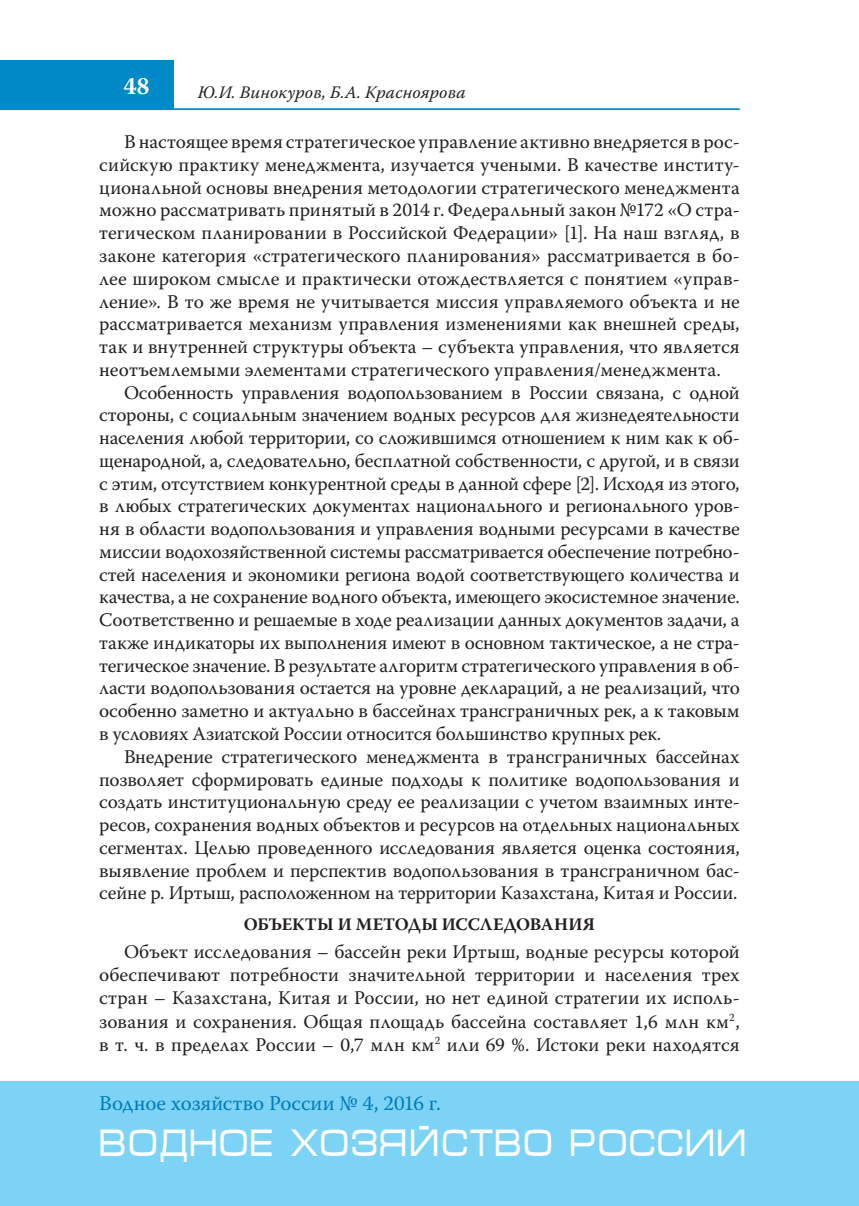
<style>
.page{position:relative;width:859px;height:1206px;background:#fff}
.page>*{position:absolute;margin:0;border:0;box-sizing:border-box;transform-origin:0 0}
.t1{font:38.5px "Micra";color:#fff;scale:.81 1}
.t2{font:700 24.5px "Warnock Pro";color:#fff}
.t3{font:21px "Warnock Pro";color:#007cb6}
.t4{font:19.25px/23.1px "Warnock Pro";letter-spacing:-.005em;color:#231f20;text-align:justify}
.t5{font:italic 17.5px "Warnock Pro";letter-spacing:.005em;color:#231f20}
.t6{font:700 17.5px "Warnock Pro";letter-spacing:.005em;color:#231f20}
</style>
<div class="page">
<hr style="left:0;top:108px;width:739px;height:2px;background:#0088c7">
<div style="left:0;top:60px;width:174px;height:50px;background:#0088c7"></div>
<div style="left:0;top:1081px;width:858px;height:124px;background:#7cd3f6"></div>
<p class="t2" style="left:123px;top:71px;width:28px">48</p>
<p class="t5" style="left:198px;top:82px;width:269px">Ю.И. Винокуров, Б.А. Красноярова</p>
<p class="t4" style="left:124px;top:130px;width:617px">В настоящее время стратегическое управление активно внедряется в рос-</p>
<p class="t4" style="left:99px;top:153px;width:641px">сийскую практику менеджмента, изучается учеными. В качестве институ-</p>
<p class="t4" style="left:99px;top:175px;width:641px">циональной основы внедрения методологии стратегического менеджмента</p>
<p class="t4" style="left:99px;top:198px;width:641px">можно рассматривать принятый в 2014 г. Федеральный закон №172 «О стра-</p>
<p class="t4" style="left:99px;top:221px;width:641px">тегическом планировании в Российской Федерации» [1]. На наш взгляд, в</p>
<p class="t4" style="left:99px;top:244px;width:641px">законе категория «стратегического планирования» рассматривается в бо-</p>
<p class="t4" style="left:99px;top:266px;width:641px">лее широком смысле и практически отождествляется с понятием «управ-</p>
<p class="t4" style="left:99px;top:289px;width:642px">ление». В то же время не учитывается миссия управляемого объекта и не</p>
<p class="t4" style="left:99px;top:312px;width:641px">рассматривается механизм управления изменениями как внешней среды,</p>
<p class="t4" style="left:99px;top:335px;width:641px">так и внутренней структуры объекта – субъекта управления, что является</p>
<p class="t4" style="left:99px;top:357px;width:622px">неотъемлемыми элементами стратегического управления/менеджмента.</p>
<p class="t4" style="left:124px;top:380px;width:617px">Особенность управления водопользованием в России связана, с одной</p>
<p class="t4" style="left:99px;top:403px;width:641px">стороны, с социальным значением водных ресурсов для жизнедеятельности</p>
<p class="t4" style="left:99px;top:426px;width:641px">населения любой территории, со сложившимся отношением к ним как к об-</p>
<p class="t4" style="left:99px;top:448px;width:641px">щенародной, а, следовательно, бесплатной собственности, с другой, и в связи</p>
<p class="t4" style="left:99px;top:471px;width:641px">с этим, отсутствием конкурентной среды в данной сфере [2]. Исходя из этого,</p>
<p class="t4" style="left:99px;top:494px;width:641px">в любых стратегических документах национального и регионального уров-</p>
<p class="t4" style="left:99px;top:517px;width:641px">ня в области водопользования и управления водными ресурсами в качестве</p>
<p class="t4" style="left:99px;top:539px;width:641px">миссии водохозяйственной системы рассматривается обеспечение потребно-</p>
<p class="t4" style="left:99px;top:562px;width:641px">стей населения и экономики региона водой соответствующего количества и</p>
<p class="t4" style="left:99px;top:585px;width:641px">качества, а не сохранение водного объекта, имеющего экосистемное значение.</p>
<p class="t4" style="left:99px;top:608px;width:641px">Соответственно и решаемые в ходе реализации данных документов задачи, а</p>
<p class="t4" style="left:99px;top:630px;width:641px">также индикаторы их выполнения имеют в основном тактическое, а не стра-</p>
<p class="t4" style="left:99px;top:653px;width:641px">тегическое значение. В результате алгоритм стратегического управления в об-</p>
<p class="t4" style="left:99px;top:676px;width:641px">ласти водопользования остается на уровне деклараций, а не реализаций, что</p>
<p class="t4" style="left:99px;top:699px;width:641px">особенно заметно и актуально в бассейнах трансграничных рек, а к таковым</p>
<p class="t4" style="left:99px;top:721px;width:563px">в условиях Азиатской России относится большинство крупных рек.</p>
<p class="t4" style="left:124px;top:744px;width:617px">Внедрение стратегического менеджмента в трансграничных бассейнах</p>
<p class="t4" style="left:99px;top:767px;width:641px">позволяет сформировать единые подходы к политике водопользования и</p>
<p class="t4" style="left:99px;top:790px;width:641px">создать институциональную среду ее реализации с учетом взаимных инте-</p>
<p class="t4" style="left:99px;top:813px;width:641px">ресов, сохранения водных объектов и ресурсов на отдельных национальных</p>
<p class="t4" style="left:99px;top:835px;width:641px">сегментах. Целью проведенного исследования является оценка состояния,</p>
<p class="t4" style="left:99px;top:858px;width:641px">выявление проблем и перспектив водопользования в трансграничном бас-</p>
<p class="t4" style="left:99px;top:881px;width:639px">сейне р. Иртыш, расположенном на территории Казахстана, Китая и России.</p>
<p class="t6" style="left:244px;top:913px;width:352px">Объекты и методы исследования</p>
<p class="t4" style="left:99px;top:940px;width:641px;text-indent:25px">Объект исследования – бассейн реки Иртыш, водные ресурсы которой обеспечивают потребности значительной территории и населения трех стран – Казахстана, Китая и России, но нет единой стратегии их исполь&shy;зования и сохранения. Общая площадь бассейна составляет 1,6 млн км<sup>2</sup>, в т. ч. в пределах России – 0,7 млн км<sup>2</sup> или 69 %. Истоки реки находятся</p>
<p class="t3" style="left:99px;top:1090px;width:343px">Водное хозяйство России № 4, 2016 г.</p>
<h1 class="t1" style="left:99px;top:1122px;width:801px">ВОДНОЕ ХОЗЯЙСТВО РОССИИ</h1>
</div>
